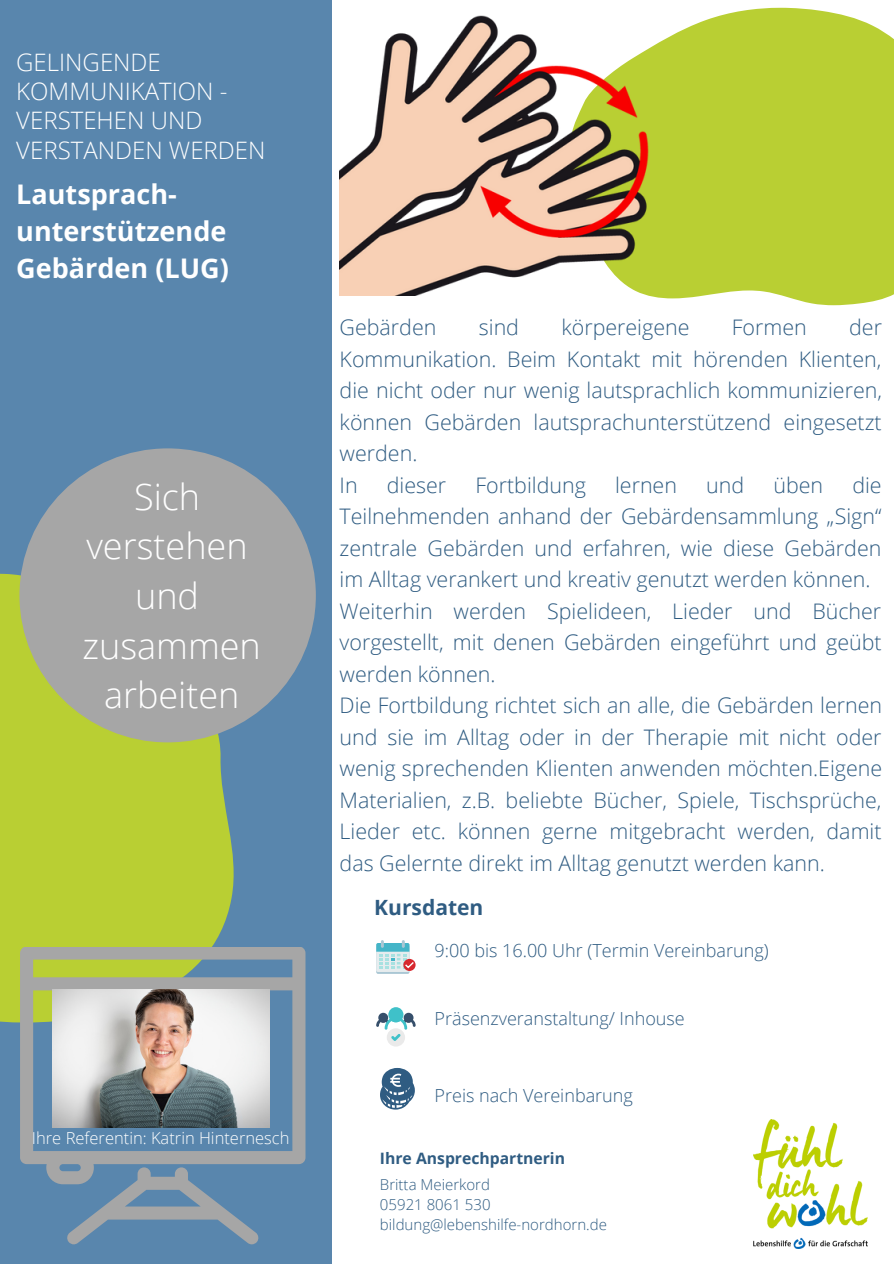
<style>
.page{position:relative;width:894px;height:1264px;background:#fff}
.page>*{position:absolute;margin:0;border:0;box-sizing:border-box;transform-origin:0 0}
.t1{font:300 36px/49.5px "Open Sans";color:#fff;text-align:center}
.t2{font:700 27px/37.2px "Open Sans";color:#fff}
.t3{font:300 24px/29.2px "Open Sans";color:#fff}
.t4{font:300 21.45px/31.5px "Open Sans";color:#2f5c82}
.t5{font:700 21px "Open Sans";color:#2f5c82}
.t6{font:300 18px "Open Sans";color:#2f5c82}
.t7{font:300 16.5px "Open Sans";color:#fff}
.t8{font:700 15.75px "Open Sans";color:#2f5c82}
.t9{font:300 15px/20.2px "Open Sans";color:#2f5c82}
</style>
<div class="page">
<div style="left:0;top:0;width:331px;height:1263px;background:#5986ad"></div>
<div style="left:0;top:573px;width:239px;height:450px;background:#b9cf33"></div>
<div style="left:650px;top:8px;width:243px;height:297px;background:#b9cf33"></div>
<div style="left:19px;top:448px;width:297px;height:294px;background:#a6a6a6;border-radius:50%"></div>
<svg style="left:20px;top:946px;width:285px;height:238px"></svg>
<svg style="left:66px;top:1167px;width:193px;height:77px"></svg>
<svg style="left:380px;top:1068px;width:35px;height:41px"></svg>
<div style="left:376px;top:944px;width:33px;height:29px;background:#aac7d4;border-radius:2px"></div>
<div style="left:376px;top:943px;width:33px;height:29px;background:#e6ecee;border-radius:2px"></div>
<div style="left:403px;top:958px;width:12px;height:13px;background:#d7282f;border-radius:50%"></div>
<svg style="left:376px;top:940px;width:39px;height:29px"></svg>
<div style="left:386px;top:1028px;width:19px;height:18px;background:#eaeaea;border-radius:50%"></div>
<svg style="left:403px;top:1012px;width:10px;height:10px"></svg>
<svg style="left:378px;top:1012px;width:10px;height:10px"></svg>
<div style="left:388px;top:1007px;width:15px;height:15px;background:#3fc1c9;border-radius:50%"></div>
<svg style="left:376px;top:1017px;width:39px;height:24px"></svg>
<img style="left:53px;top:989px;width:216px;height:138px">
<img style="left:339px;top:15px;width:337px;height:281px">
<img style="left:753px;top:1119px;width:114px;height:129px">
<p class="t3" style="left:16px;top:47px;width:251px">GELINGENDE<br>KOMMUNIKATION -<br>VERSTEHEN UND<br>VERSTANDEN WERDEN</p>
<p class="t2" style="left:16px;top:175px;width:214px">Lautsprach&shy;unterstützende<br>Gebärden (LUG)</p>
<h1 class="t1" style="left:83px;top:471px;width:180px">Sich verstehen und zusammen arbeiten</h1>
<p class="t7" style="left:32px;top:1126px;width:259px">Ihre Referentin: Katrin Hinternesch</p>
<p class="t4" style="left:339px;top:311px;width:543px;text-indent:509px">der<br>Kommunikation. Beim Kontakt mit hörenden Klienten, die nicht oder nur wenig lautsprachlich kommunizieren, können Gebärden lautsprachunterstützend eingesetzt werden.<br>In</p>
<p class="t4" style="left:339px;top:311px;width:98px">Gebärden</p>
<p class="t4" style="left:478px;top:311px;width:42px">sind</p>
<p class="t4" style="left:561px;top:311px;width:129px">körpereigene</p>
<p class="t4" style="left:731px;top:311px;width:76px">Formen</p>
<p class="t4" style="left:339px;top:468px;width:544px;text-indent:512px">die Teilnehmenden anhand der Gebärdensammlung „Sign“ zentrale Gebärden und erfahren, wie diese Gebärden im Alltag verankert und kreativ genutzt werden können.<br>Weiterhin werden Spielideen, Lieder und Bücher vorgestellt, mit denen Gebärden eingeführt und geübt werden können.<br>Die Fortbildung richtet sich an alle, die Gebärden lernen und sie im Alltag oder in der Therapie mit nicht oder wenig sprechenden Klienten anwenden möchten.Eigene Materialien, z.B. beliebte Bücher, Spiele, Tischsprüche, Lieder etc. können gerne mitgebracht werden, damit das Gelernte direkt im Alltag genutzt werden kann.</p>
<p class="t4" style="left:387px;top:468px;width:61px">dieser</p>
<p class="t4" style="left:475px;top:468px;width:112px">Fortbildung</p>
<p class="t4" style="left:615px;top:468px;width:63px">lernen</p>
<p class="t4" style="left:706px;top:468px;width:39px">und</p>
<p class="t4" style="left:773px;top:468px;width:51px">üben</p>
<p class="t5" style="left:374px;top:892px;width:111px">Kursdaten</p>
<p class="t6" style="left:434px;top:938px;width:335px">9:00 bis 16.00 Uhr (Termin Vereinbarung)</p>
<p class="t6" style="left:434px;top:1005px;width:252px">Präsenzveranstaltung/ Inhouse</p>
<p class="t6" style="left:434px;top:1082px;width:200px">Preis nach Vereinbarung</p>
<p class="t8" style="left:380px;top:1147px;width:187px">Ihre Ansprechpartnerin</p>
<p class="t9" style="left:380px;top:1173px;width:228px">Britta Meierkord<br>05921 8061 530 bildung@lebenshilfe-nordhorn.de</p>
</div>
